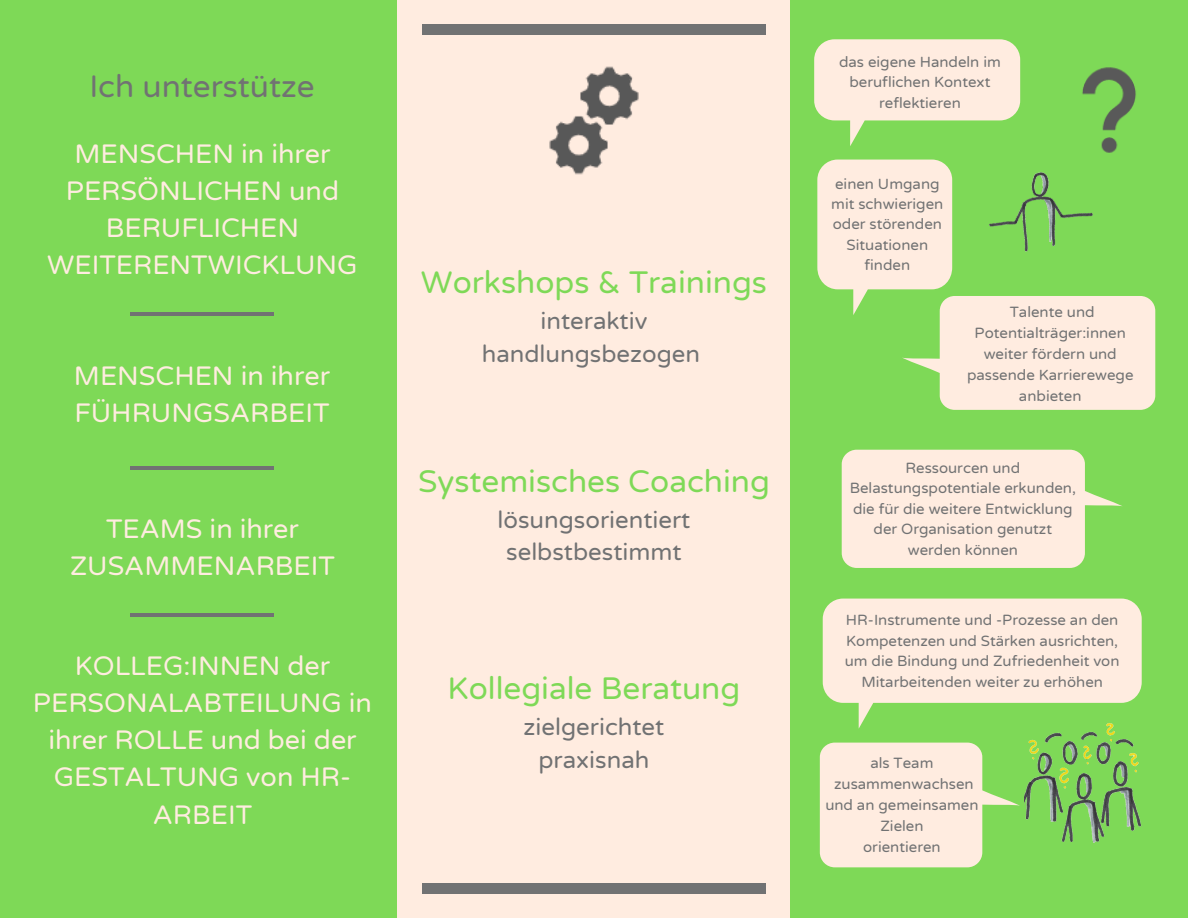
<style>
.page{position:relative;width:1188px;height:918px;background:#ffece0}
.page>*{position:absolute;margin:0;border:0;box-sizing:border-box;transform-origin:0 0}
.t1{font:31.5px "Varela Round";color:#7ed957}
.t2{font:31.5px "Varela Round";color:#717273}
.t3{font:27px/37.2px "Varela Round";color:#ffece0;text-align:center}
.t4{font:24px/32.7px "Varela Round";color:#717273;text-align:center}
.t5{font:15px/21px "Varela Round";color:#717273;text-align:center}
</style>
<div class="page">
<div style="left:0;top:0;width:396px;height:918px;background:#7ed957"></div>
<div style="left:791px;top:0;width:397px;height:918px;background:#7ed957"></div>
<hr style="left:130px;top:614px;width:144px;height:3px;background:#717273">
<hr style="left:130px;top:466px;width:144px;height:3px;background:#717273">
<hr style="left:130px;top:313px;width:144px;height:3px;background:#717273">
<div style="left:423px;top:883px;width:343px;height:11px;background:#717273"></div>
<div style="left:423px;top:24px;width:343px;height:11px;background:#717273"></div>
<img style="left:549px;top:66px;width:90px;height:109px">
<svg style="left:814px;top:39px;width:206px;height:107px"></svg>
<svg style="left:820px;top:743px;width:200px;height:124px"></svg>
<img style="left:1024px;top:729px;width:117px;height:114px">
<img style="left:1082px;top:67px;width:54px;height:86px">
<svg style="left:823px;top:599px;width:319px;height:130px"></svg>
<svg style="left:817px;top:160px;width:338px;height:408px"></svg>
<h1 class="t2" style="left:89px;top:68px;width:227px">Ich unterstütze</h1>
<h2 class="t3" style="left:47px;top:135px;width:312px">MENSCHEN in ihrer<br>PERSÖNLICHEN und<br>BERUFLICHEN<br>WEITERENTWICKLUNG</h2>
<h2 class="t3" style="left:74px;top:358px;width:258px;text-align:left">MENSCHEN in ihrer<br>FÜHRUNGSARBEIT</h2>
<h2 class="t3" style="left:70px;top:511px;width:266px">TEAMS in ihrer<br>ZUSAMMENARBEIT</h2>
<h2 class="t3" style="left:33px;top:648px;width:341px">KOLLEG:INNEN der<br>PERSONALABTEILUNG in ihrer ROLLE und bei der<br>GESTALTUNG von HR-<br>ARBEIT</h2>
<h1 class="t1" style="left:421px;top:265px;width:348px">Workshops &amp; Trainings</h1>
<h3 class="t4" style="left:482px;top:306px;width:220px">interaktiv handlungsbezogen</h3>
<h1 class="t1" style="left:418px;top:463px;width:353px">Systemisches Coaching</h1>
<h3 class="t4" style="left:498px;top:504px;width:194px">lösungsorientiert selbstbestimmt</h3>
<h1 class="t1" style="left:448px;top:670px;width:294px">Kollegiale Beratung</h1>
<h3 class="t4" style="left:524px;top:711px;width:142px">zielgerichtet praxisnah</h3>
<p class="t5" style="left:839px;top:52px;width:163px;line-height:20.2px">das eigene Handeln im beruflichen Kontext reflektieren</p>
<p class="t5" style="left:831px;top:174px;width:114px;line-height:20.2px">einen Umgang mit schwierigen oder störenden<br>Situationen finden</p>
<p class="t5" style="left:967px;top:302px;width:168px">Talente und<br>Potentialträger:innen weiter fördern und passende Karrierewege anbieten</p>
<p class="t5" style="left:850px;top:458px;width:228px;line-height:20.5px">Ressourcen und<br>Belastungspotentiale erkunden, die für die weitere Entwicklung der Organisation genutzt werden können</p>
<p class="t5" style="left:845px;top:610px;width:276px;line-height:20.5px">HR-Instrumente und -Prozesse an den Kompetenzen und Stärken ausrichten, um die Bindung und Zufriedenheit von Mitarbeitenden weiter zu erhöhen</p>
<p class="t5" style="left:825px;top:753px;width:155px">als Team zusammenwachsen und an gemeinsamen<br>Zielen<br>orientieren</p>
</div>
